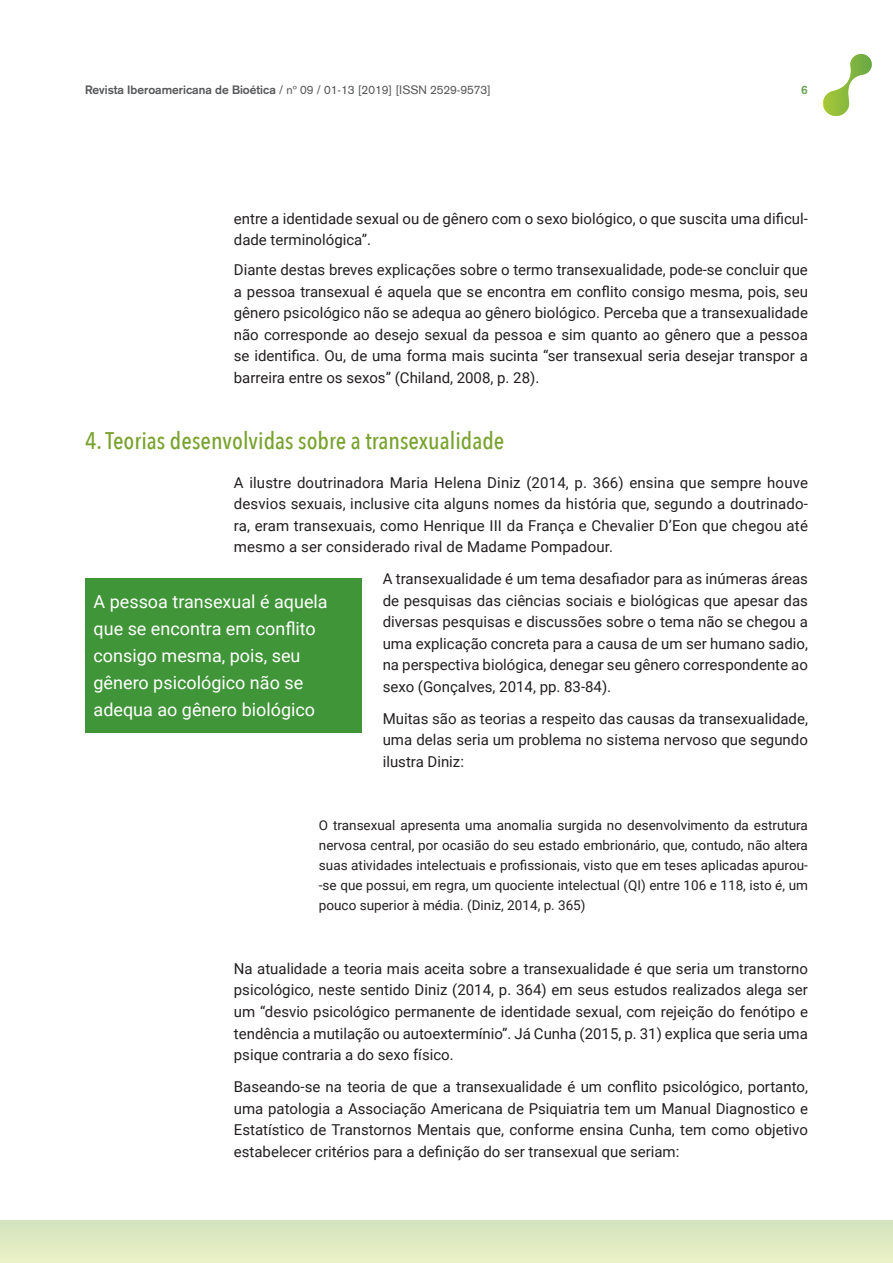
<style>
.page{position:relative;width:893px;height:1263px;background:#fff}
.page>*{position:absolute;margin:0;border:0;box-sizing:border-box;transform-origin:0 0}
.t1{font:500 24px "Avenir Next Condensed";color:#78a22d}
.t2{font:18px/27px "Roboto";color:#fff}
.t3{font:15px/21.5px "Roboto";color:#231f20;text-align:justify}
.t4{font:13.5px/20px "Roboto";color:#231f20;text-align:justify}
.t5{font:12px "Akzidenz Grotesk";color:#57585a}
.t6{font:700 12px "Akzidenz Grotesk";color:#66a554}
.s1{font-weight:700}
</style>
<div class="page">
<div style="left:0;top:1220px;width:893px;height:43px;background:#deeac2"></div>
<svg style="left:823px;top:54px;width:49px;height:62px"></svg>
<div style="left:85px;top:578px;width:276px;height:155px;background:#3f9537"></div>
<p class="t5" style="left:85px;top:83px;width:407px"><span class="s1">Revista Iberoamericana de Bioética</span> / nº 09 / 01-13 [2019] [ISSN 2529-9573]</p>
<p class="t6" style="left:801px;top:83px;width:8px">6</p>
<p class="t3" style="left:234px;top:207px;width:576px">entre a identidade sexual ou de gênero com o sexo biológico, o que suscita uma dificul&shy;dade terminológica”.</p>
<p class="t3" style="left:234px;top:259px;width:576px">Diante destas breves explicações sobre o termo transexualidade, pode-se concluir que a pessoa transexual é aquela que se encontra em conflito consigo mesma, pois, seu gênero psicológico não se adequa ao gênero biológico. Perceba que a transexualidade não corresponde ao desejo sexual da pessoa e sim quanto ao gênero que a pessoa se identifica. Ou, de uma forma mais sucinta “ser transexual seria desejar transpor a barreira entre os sexos” (Chiland, 2008, p. 28).</p>
<h1 class="t1" style="left:85px;top:426px;width:421px">4. Teorias desenvolvidas sobre a transexualidade</h1>
<p class="t3" style="left:234px;top:471px;width:576px">A ilustre doutrinadora Maria Helena Diniz (2014, p. 366) ensina que sempre houve desvios sexuais, inclusive cita alguns nomes da história que, segundo a doutrinado&shy;ra, eram transexuais, como Henrique III da França e Chevalier D’Eon que chegou até mesmo a ser considerado rival de Madame Pompadour.</p>
<p class="t3" style="left:383px;top:567px;width:427px">A transexualidade é um tema desafiador para as inúmeras áreas de pesquisas das ciências sociais e biológicas que apesar das diversas pesquisas e discussões sobre o tema não se chegou a uma explicação concreta para a causa de um ser humano sadio, na perspectiva biológica, denegar seu gênero correspondente ao sexo (Gonçalves, 2014, pp. 83-84).</p>
<p class="t3" style="left:383px;top:707px;width:427px">Muitas são as teorias a respeito das causas da transexualidade, uma delas seria um problema no sistema nervoso que segundo ilustra Diniz:</p>
<p class="t2" style="left:94px;top:588px;width:236px">A pessoa transexual é aquela que se encontra em conflito consigo mesma, pois, seu gênero psicológico não se adequa ao gênero biológico</p>
<p class="t4" style="left:319px;top:814px;width:490px">O transexual apresenta uma anomalia surgida no desenvolvimento da estrutura nervosa central, por ocasião do seu estado embrionário, que, contudo, não altera suas atividades intelectuais e profissionais, visto que em teses aplicadas apurou--se que possui, em regra, um quociente intelectual (QI) entre 106 e 118, isto é, um pouco superior à média. (Diniz, 2014, p. 365)</p>
<p class="t3" style="left:234px;top:957px;width:576px">Na atualidade a teoria mais aceita sobre a transexualidade é que seria um transtorno psicológico, neste sentido Diniz (2014, p. 364) em seus estudos realizados alega ser um “desvio psicológico permanente de identidade sexual, com rejeição do fenótipo e tendência a mutilação ou autoextermínio”. Já Cunha (2015, p. 31) explica que seria uma psique contraria a do sexo físico.</p>
<p class="t3" style="left:234px;top:1075px;width:576px">Baseando-se na teoria de que a transexualidade é um conflito psicológico, portanto, uma patologia a Associação Americana de Psiquiatria tem um Manual Diagnostico e Estatístico de Transtornos Mentais que, conforme ensina Cunha, tem como objetivo estabelecer critérios para a definição do ser transexual que seriam:</p>
</div>
